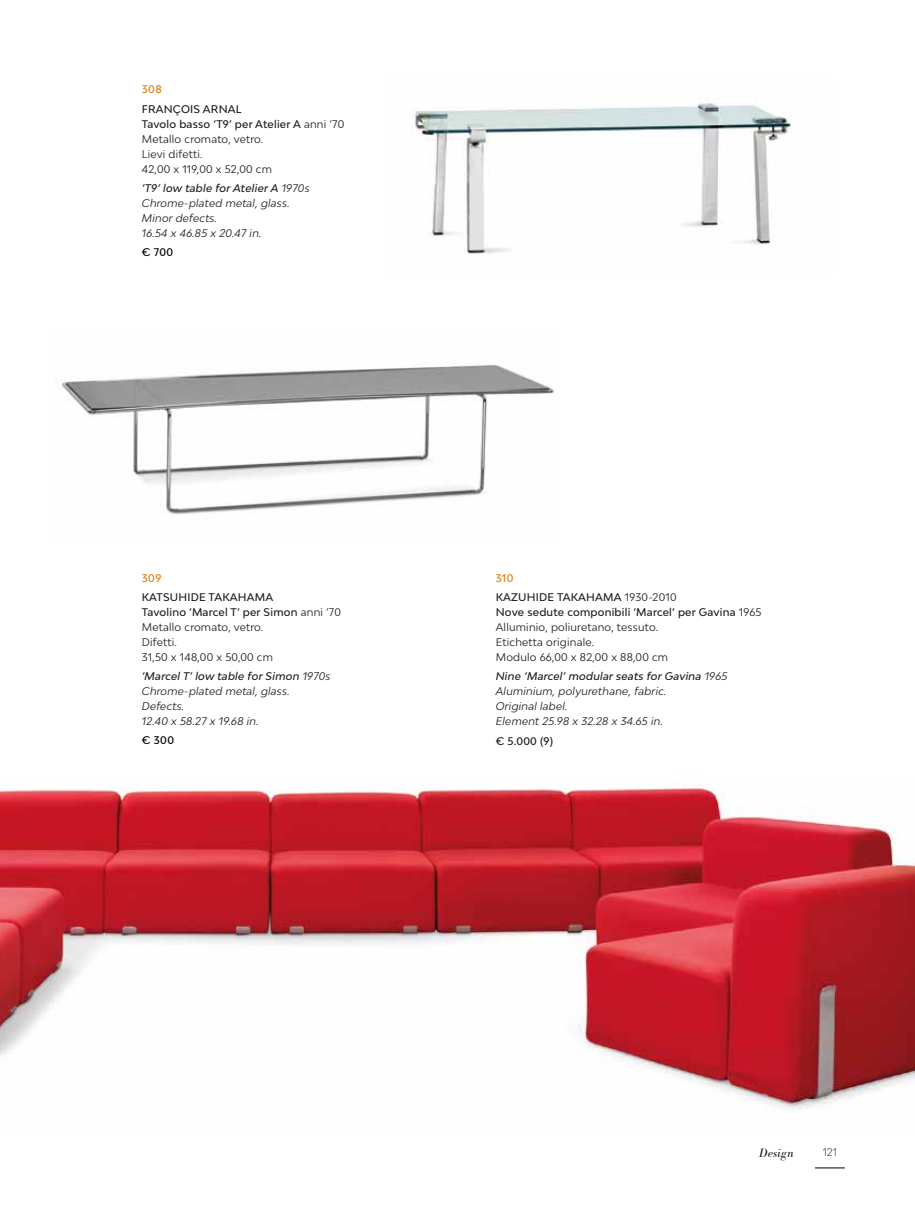
<style>
.page{position:relative;width:915px;height:1212px;background:#fff}
.page>*{position:absolute;margin:0;border:0;box-sizing:border-box;transform-origin:0 0}
.t1{font:italic 12px "Bodoni BE";letter-spacing:.02em;color:#1d1d1b}
.t2{font:10.5px/15px "Bw Modelica";letter-spacing:.02em;color:#1d1d1b}
.t3{font:italic 10.5px/15px "Bw Modelica";letter-spacing:.02em;color:#1d1d1b}
.t4{font:500 10.5px/19.2px "Bw Modelica";letter-spacing:.02em;color:#1d1d1b}
.t5{font:500 10.5px "Bw Modelica";letter-spacing:.045em;color:#000}
.t6{font:500 10.5px "Bw Modelica";letter-spacing:.04em;color:#df7a0e}
.t7{font:300 10.5px "Bw Modelica";color:#1d1d1b}
.s1{font-weight:500}
.s2{color:#df7a0e}
.s3{font-weight:400}
</style>
<div class="page">
<img style="left:0;top:785px;width:914px;height:325px">
<img style="left:414px;top:103px;width:378px;height:151px">
<img style="left:59px;top:364px;width:495px;height:151px">
<hr style="left:814px;top:1167px;width:30px;height:1px;background:#1d1d1b">
<p class="t6" style="left:142px;top:83px;width:21px">308</p>
<p class="t2" style="left:142px;top:101px;width:204px"><span class="s1">FRANÇOIS ARNAL<br>Tavolo basso ‘T9’ per Atelier A</span> anni ‘70<br>Metallo cromato, vetro.<br>Lievi difetti.<br>42,00 x 119,00 x 52,00 cm</p>
<p class="t3" style="left:142px;top:180px;width:169px"><span class="s1">‘T9’ low table for Atelier A</span> 1970s<br>Chrome-plated metal, glass.<br>Minor defects.<br>16.54 x 46.85 x 20.47 in.</p>
<p class="t5" style="left:142px;top:245px;width:33px">€ 700</p>
<p class="t6" style="left:142px;top:571px;width:21px">309</p>
<p class="t2" style="left:142px;top:589px;width:201px"><span class="s1">KATSUHIDE TAKAHAMA<br>Tavolino ‘Marcel T’ per Simon</span> anni ‘70<br>Metallo cromato, vetro.<br>Difetti.<br>31,50 x 148,00 x 50,00 cm</p>
<p class="t3" style="left:142px;top:668px;width:190px"><span class="s1">‘Marcel T’ low table for Simon</span> 1970s<br>Chrome-plated metal, glass.<br>Defects.<br>12.40 x 58.27 x 19.68 in.</p>
<p class="t5" style="left:142px;top:733px;width:34px">€ 300</p>
<p class="t4" style="left:495px;top:568px;width:182px"><span class="s2">310<br></span>KAZUHIDE TAKAHAMA <span class="s3">1930-2010</span></p>
<p class="t2" style="left:495px;top:604px;width:267px"><span class="s1">Nove sedute componibili ‘Marcel’ per Gavina</span> 1965<br>Alluminio, poliuretano, tessuto.<br>Etichetta originale.<br>Modulo 66,00 x 82,00 x 88,00 cm</p>
<p class="t3" style="left:495px;top:668px;width:233px"><span class="s1">Nine ‘Marcel’ modular seats for Gavina</span> 1965<br>Aluminium, polyurethane, fabric.<br>Original label.<br>Element 25.98 x 32.28 x 34.65 in.</p>
<p class="t4" style="left:495px;top:731px;width:59px">€ 5.000 (9)</p>
<p class="t1" style="left:759px;top:1146px;width:36px">Design</p>
<p class="t7" style="left:822px;top:1146px;width:16px">121</p>
</div>
